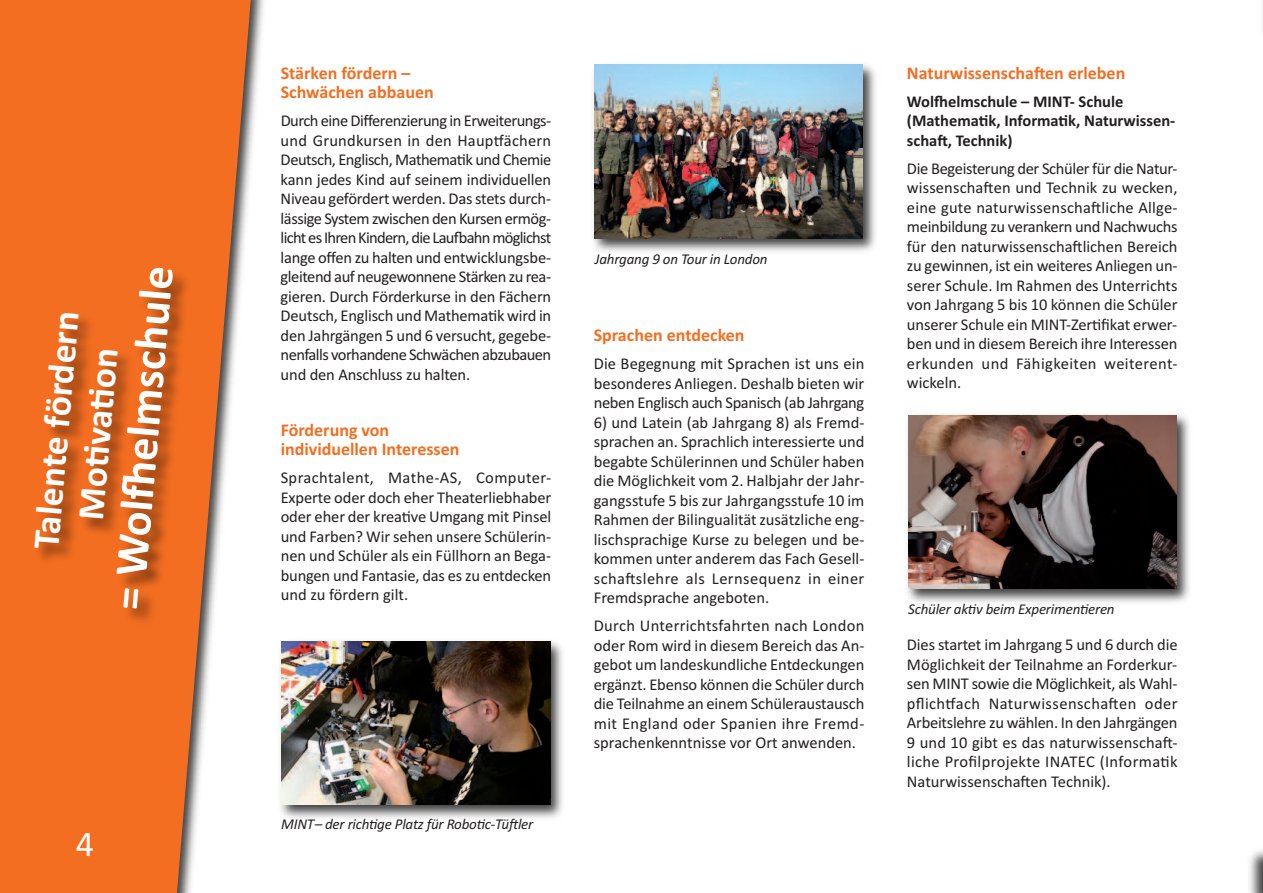
<style>
.page{position:relative;width:1263px;height:893px;background:#fff}
.page>*{position:absolute;margin:0;border:0;box-sizing:border-box;transform-origin:0 0}
.t1{font:700 46.5px "Calibri";color:#fff}
.t2{font:700 37.5px/42px "Calibri";color:#fff;text-align:center}
.t3{font:36px "Calibri";color:#fff}
.t4{font:700 18px/19.5px "Calibri";color:#f36e21}
.t5{font:16.5px/19.5px "Calibri";color:#231f20;text-align:justify}
.t6{font:700 16.5px/19.5px "Calibri";color:#231f20}
.t7{font:italic 15px "Calibri";letter-spacing:-.015em;color:#231f20}
</style>
<div class="page">
<svg style="left:0;top:0;width:252px;height:893px;background:#f27c38"></svg>
<img style="left:0;top:147px;width:252px;height:602px">
<img style="left:1249px;top:850px;width:14px;height:43px">
<img style="left:280px;top:641px;width:283px;height:177px">
<img style="left:281px;top:642px;width:269px;height:162px">
<img style="left:593px;top:64px;width:283px;height:188px">
<img style="left:594px;top:65px;width:268px;height:174px">
<img style="left:907px;top:414px;width:283px;height:188px">
<img style="left:908px;top:415px;width:268px;height:174px">
<h1 class="t1" style="left:100px;top:607px;width:347px;rotate:-85deg">= Wolfh elmschule</h1>
<h2 class="t2" style="left:24px;top:547px;width:240px;rotate:-85deg">Talente fördern<br>Moti vati on</h2>
<h3 class="t3" style="left:76px;top:822px;width:20px">4</h3>
<p class="t4" style="left:281px;top:63px;width:155px">Stärken fördern –<br>Schwächen abbauen</p>
<p class="t5" style="left:281px;top:111px;width:272px">Durch eine Differenzierung in Erweiterungs&shy;und Grundkursen in den Hauptfächern Deutsch, Englisch, Mathematik und Chemie kann jedes Kind auf seinem individuellen Niveau gefördert werden. Das stets durch&shy;lässige System zwischen den Kursen ermög&shy;licht es Ihren Kindern, die Laufbahn möglichst lange offen zu halten und entwicklungsbe&shy;gleitend auf neugewonnene Stärken zu rea&shy;gieren. Durch Förderkurse in den Fächern Deutsch, Englisch und Mathematik wird in den Jahrgängen 5 und 6 versucht, gegebe&shy;nenfalls vorhandene Schwächen abzubauen und den Anschluss zu halten.</p>
<p class="t4" style="left:281px;top:420px;width:180px">Förderung von individuellen Interessen</p>
<p class="t5" style="left:281px;top:468px;width:272px">Sprachtalent, Mathe-AS, Computer-Experte oder doch eher Theaterliebhaber oder eher der kreative Umgang mit Pinsel und Farben? Wir sehen unsere Schülerin&shy;nen und Schüler als ein Füllhorn an Bega&shy;bungen und Fantasie, das es zu entdecken und zu fördern gilt.</p>
<p class="t7" style="left:281px;top:815px;width:254px">MINT– der richtige Platz für Robotic-Tüftler</p>
<p class="t7" style="left:595px;top:250px;width:174px">Jahrgang 9 on Tour in London</p>
<p class="t4" style="left:594px;top:325px;width:152px">Sprachen entdecken</p>
<p class="t5" style="left:594px;top:354px;width:272px">Die Begegnung mit Sprachen ist uns ein besonderes Anliegen. Deshalb bieten wir neben Englisch auch Spanisch (ab Jahrgang</p>
<p class="t5" style="left:594px;top:412px;width:272px">6) und Latein (ab Jahrgang 8) als Fremd&shy;sprachen an. Sprachlich interessierte und begabte Schülerinnen und Schüler haben die Möglichkeit vom 2. Halbjahr der Jahr&shy;gangsstufe 5 bis zur Jahrgangsstufe 10 im Rahmen der Bilingualität zusätzliche eng&shy;lischsprachige Kurse zu belegen und be&shy;kommen unter anderem das Fach Gesell&shy;schaftslehre als Lernsequenz in einer Fremdsprache angeboten.</p>
<p class="t5" style="left:594px;top:616px;width:272px">Durch Unterrichtsfahrten nach London oder Rom wird in diesem Bereich das An&shy;gebot um landeskundliche Entdeckungen ergänzt. Ebenso können die Schüler durch die Teilnahme an einem Schüleraustausch mit England oder Spanien ihre Fremd&shy;sprachenkenntnisse vor Ort anwenden.</p>
<p class="t4" style="left:907px;top:63px;width:220px">Naturwissenschaften erleben</p>
<p class="t6" style="left:907px;top:91px;width:270px">Wolfhelmschule – MINT- Schule (Mathematik, Informatik, Naturwissen&shy;schaft, Technik)</p>
<p class="t5" style="left:907px;top:158px;width:272px">Die Begeisterung der Schüler für die Natur&shy;wissenschaften und Technik zu wecken, eine gute naturwissenschaftliche Allge&shy;meinbildung zu verankern und Nachwuchs für den naturwissenschaftlichen Bereich zu gewinnen, ist ein weiteres Anliegen un&shy;serer Schule. Im Rahmen des Unterrichts von Jahrgang 5 bis 10 können die Schüler unserer Schule ein MINT-Zertifikat erwer&shy;ben und in diesem Bereich ihre Interessen erkunden und Fähigkeiten weiterent&shy;wickeln.</p>
<p class="t7" style="left:908px;top:600px;width:208px">Schüler aktiv beim Experimentieren</p>
<p class="t5" style="left:907px;top:635px;width:272px">Dies startet im Jahrgang 5 und 6 durch die Möglichkeit der Teilnahme an Forderkur&shy;sen MINT sowie die Möglichkeit, als Wahl&shy;pflichtfach Naturwissenschaften oder Arbeitslehre zu wählen. In den Jahrgängen 9 und 10 gibt es das naturwissenschaft&shy;liche Profilprojekte INATEC (Informatik Naturwissenschaften Technik).</p>
</div>
